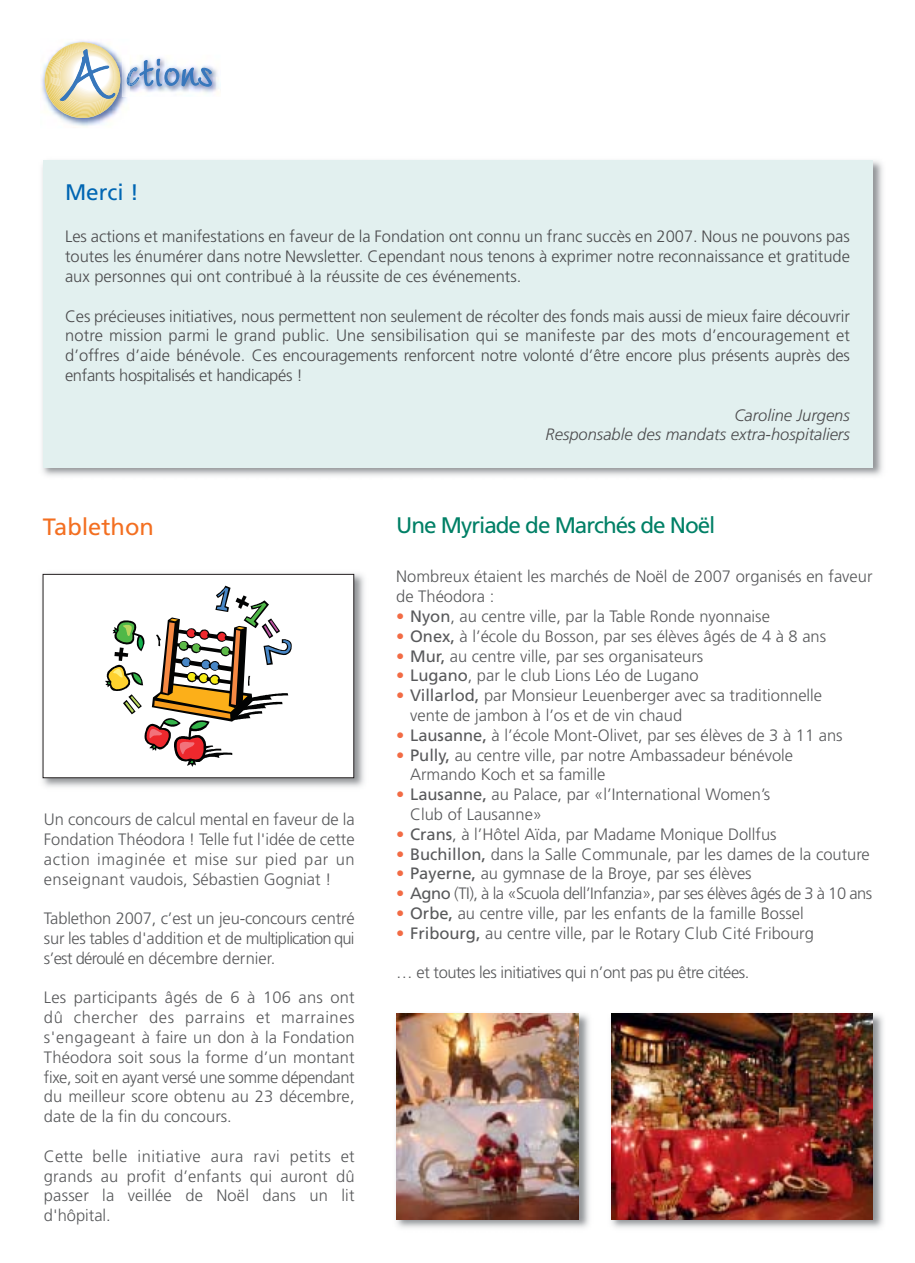
<style>
.page{position:relative;width:915px;height:1263px;background:#fff}
.page>*{position:absolute;margin:0;border:0;box-sizing:border-box;transform-origin:0 0}
.t1{font:23.7px "Frutiger";color:#f36f21}
.t2{font:22.5px "Frutiger";letter-spacing:-.045em;color:#008066}
.t3{font:22.5px "Frutiger";color:#0066b3}
.t4{font:300 16.5px/19.8px "Frutiger";color:#58595b}
.t5{font:300 16.5px/19.8px "Frutiger";letter-spacing:-.005em;color:#4c4c4e;text-align:justify}
.t6{font:300 16.5px "Frutiger";letter-spacing:-.025em;color:#58595b}
.t7{font:italic 300 16.5px/19.8px "Frutiger";color:#4c4c4e;text-align:right}
.s1{color:#f26b44}
.s2{font-weight:400}
</style>
<div class="page">
<img style="left:129px;top:57px;width:89px;height:36px">
<img style="left:41px;top:41px;width:88px;height:85px">
<svg style="left:127px;top:58px;width:85px;height:30px"></svg>
<svg style="left:45px;top:42px;width:75px;height:76px"></svg>
<img style="left:396px;top:1013px;width:194px;height:215px">
<img style="left:396px;top:1014px;width:182px;height:205px">
<img style="left:42px;top:573px;width:322px;height:214px">
<div style="left:43px;top:574px;width:310px;height:204px;background:#fff"></div>
<svg style="left:105px;top:586px;width:186px;height:181px"></svg>
<div style="left:43px;top:574px;width:311px;height:204px;border:1px solid #231f20"></div>
<img style="left:611px;top:1013px;width:272px;height:215px">
<img style="left:611px;top:1014px;width:261px;height:205px">
<img style="left:42px;top:160px;width:841px;height:316px">
<div style="left:43px;top:161px;width:829px;height:307px;background:#e2f0ef"></div>
<h2 class="t3" style="left:65px;top:183px;width:75px">Merci !</h2>
<p class="t5" style="left:65px;top:228px;width:786px">Les actions et manifestations en faveur de la Fondation ont connu un franc succès en 2007. Nous ne pouvons pas toutes les énumérer dans notre Newsletter. Cependant nous tenons à exprimer notre reconnaissance et gratitude aux personnes qui ont contribué à la réussite de ces événements.</p>
<p class="t5" style="left:65px;top:307px;width:786px">Ces précieuses initiatives, nous permettent non seulement de récolter des fonds mais aussi de mieux faire découvrir notre mission parmi le grand public. Une sensibilisation qui se manifeste par des mots d’encouragement et d’offres d’aide bénévole. Ces encouragements renforcent notre volonté d’être encore plus présents auprès des enfants hospitalisés et handicapés !</p>
<p class="t7" style="left:545px;top:406px;width:306px">Caroline Jurgens<br>Responsable des mandats extra-hospitaliers</p>
<h1 class="t1" style="left:43px;top:517px;width:112px">Tablethon</h1>
<p class="t4" style="left:44px;top:811px;width:312px;text-align:justify">Un concours de calcul mental en faveur de la Fondation Théodora ! Telle fut l'idée de cette action imaginée et mise sur pied par un enseignant vaudois, Sébastien Gogniat !</p>
<p class="t4" style="left:44px;top:910px;width:312px;text-align:justify">Tablethon 2007, c’est un jeu-concours centré sur les tables d'addition et de multiplication qui s’est déroulé en décembre dernier.</p>
<p class="t4" style="left:44px;top:989px;width:312px;text-align:justify">Les participants âgés de 6 à 106 ans ont dû chercher des parrains et marraines s'engageant à faire un don à la Fondation Théodora soit sous la forme d’un montant fixe, soit en ayant versé une somme dépendant du meilleur score obtenu au 23 décembre, date de la fin du concours.</p>
<p class="t4" style="left:44px;top:1147px;width:312px;text-align:justify">Cette belle initiative aura ravi petits et grands au profit d’enfants qui auront dû passer la veillée de Noël dans un lit d'hôpital.</p>
<h2 class="t2" style="left:396px;top:516px;width:320px">Une Myriade de Marchés de Noël</h2>
<p class="t4" style="left:396px;top:568px;width:477px">Nombreux étaient les marchés de Noël de 2007 organisés en faveur de Théodora :</p>
<p class="t4" style="left:396px;top:607px;width:375px"><span class="s1">•</span> <span class="s2">Nyon</span>, au centre ville, par la Table Ronde nyonnaise</p>
<p class="t4" style="left:396px;top:627px;width:431px"><span class="s1">•</span> <span class="s2">Onex,</span> à l’école du Bosson, par ses élèves âgés de 4 à 8 ans</p>
<p class="t4" style="left:396px;top:647px;width:308px"><span class="s1">•</span> <span class="s2">Mur,</span> au centre ville, par ses organisateurs</p>
<p class="t4" style="left:396px;top:667px;width:304px"><span class="s1">•</span> <span class="s2">Lugano</span>, par le club Lions Léo de Lugano</p>
<p class="t4" style="left:410px;top:687px;width:413px;text-indent:-14px"><span class="s1">•</span> <span class="s2">Villarlod,</span> par Monsieur Leuenberger avec sa traditionnelle vente de jambon à l’os et de vin chaud</p>
<p class="t4" style="left:396px;top:726px;width:448px"><span class="s1">•</span> <span class="s2">Lausanne,</span> à l’école Mont-Olivet, par ses élèves de 3 à 11 ans</p>
<p class="t4" style="left:410px;top:746px;width:384px;text-indent:-14px"><span class="s1">•</span> <span class="s2">Pully,</span> au centre ville, par notre Ambassadeur bénévole<br>Armando Koch et sa famille</p>
<p class="t4" style="left:410px;top:786px;width:361px;text-indent:-14px"><span class="s1">•</span> <span class="s2">Lausanne,</span> au Palace, par «l’International Women’s<br>Club of Lausanne»</p>
<p class="t4" style="left:396px;top:825px;width:382px"><span class="s1">•</span> <span class="s2">Crans</span>, à l’Hôtel Aïda, par Madame Monique Dollfus</p>
<p class="t4" style="left:396px;top:845px;width:475px"><span class="s1">•</span> <span class="s2">Buchillon,</span> dans la Salle Communale, par les dames de la couture</p>
<p class="t4" style="left:396px;top:865px;width:357px"><span class="s1">•</span> <span class="s2">Payerne,</span> au gymnase de la Broye, par ses élèves</p>
<p class="t6" style="left:396px;top:887px;width:477px"><span class="s1">•</span> <span class="s2">Agno</span> (TI), à la «Scuola dell’Infanzia», par ses élèves âgés de 3 à 10 ans</p>
<p class="t4" style="left:396px;top:904px;width:409px"><span class="s1">•</span> <span class="s2">Orbe,</span> au centre ville, par les enfants de la famille Bossel</p>
<p class="t4" style="left:396px;top:924px;width:419px"><span class="s1">•</span> <span class="s2">Fribourg,</span> au centre ville, par le Rotary Club Cité Fribourg</p>
<p class="t6" style="left:396px;top:966px;width:354px">… et toutes les initiatives qui n’ont pas pu être citées.</p>
</div>
